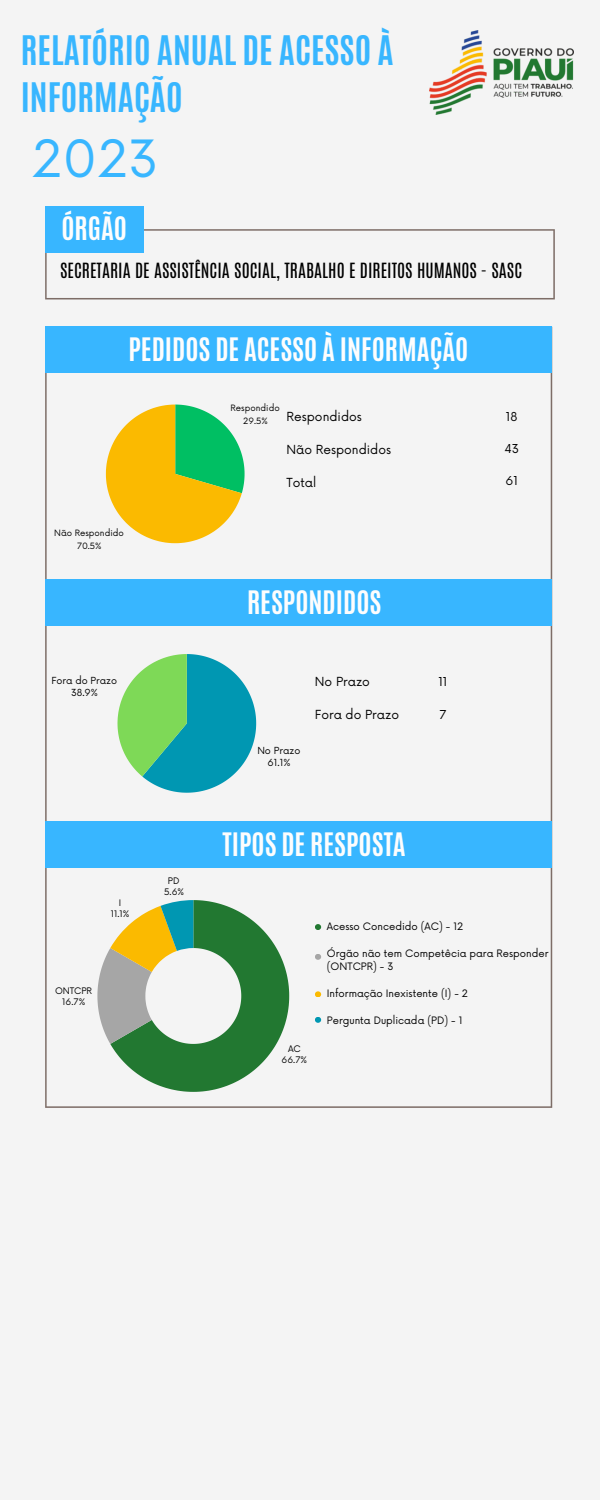
<style>
.page{position:relative;width:600px;height:1500px;background:#f4f4f4}
.page>*{position:absolute;margin:0;border:0;box-sizing:border-box;transform-origin:0 0}
.t1{font:50px "Now";color:#38b6ff}
.t2{font:700 34px/47.2px "Antonio";color:#38b6ff}
.t3{font:700 27px "Antonio";color:#fdfdfd}
.t4{font:17.5px "Antonio";color:#000}
.t5{font:12.2px "Now";color:#000}
.t6{font:12px "Now";color:#000}
.t7{font:10px/13.5px "Now";color:#000}
.t8{font:9.5px/11.9px "Now";color:#000;text-align:center}
.t9{font:8.8px/11.2px "Now";color:#000;text-align:center}
.t10{font:8.5px/13.1px "Now";color:#000;text-align:center}
</style>
<div class="page">
<svg style="left:45px;top:373px;width:507px;height:735px"></svg>
<svg style="left:106px;top:405px;width:139px;height:138px"></svg>
<svg style="left:97px;top:900px;width:192px;height:192px"></svg>
<svg style="left:45px;top:229px;width:510px;height:70px"></svg>
<div style="left:45px;top:206px;width:98px;height:46px;background:#38b6ff"></div>
<div style="left:45px;top:327px;width:507px;height:46px;background:#38b6ff"></div>
<div style="left:45px;top:579px;width:507px;height:46px;background:#38b6ff"></div>
<svg style="left:118px;top:654px;width:138px;height:139px"></svg>
<img style="left:430px;top:30px;width:143px;height:85px">
<div style="left:45px;top:821px;width:507px;height:47px;background:#38b6ff"></div>
<svg style="left:315px;top:924px;width:6px;height:6px"></svg>
<svg style="left:315px;top:954px;width:6px;height:6px"></svg>
<svg style="left:315px;top:991px;width:6px;height:6px"></svg>
<svg style="left:315px;top:1017px;width:6px;height:6px"></svg>
<h3 class="t2" style="left:21px;top:27px;width:374px">RELATÓRIO ANUAL DE ACESSO À<br>INFORMAÇÃO</h3>
<p class="t1" style="left:32px;top:131px;width:128px">2023</p>
<p class="t3" style="left:61px;top:210px;width:67px">ÓRGÃO</p>
<p class="t4" style="left:60px;top:258px;width:464px">SECRETARIA DE ASSISTÊNCIA SOCIAL, TRABALHO E DIREITOS HUMANOS - SASC</p>
<h2 class="t3" style="left:129px;top:331px;width:341px">PEDIDOS DE ACESSO À INFORMAÇÃO</h2>
<p class="t10" style="left:54px;top:526px;width:71px">Não Respondido<br>70.5%</p>
<p class="t8" style="left:51px;top:676px;width:67px">Fora do Prazo<br>38.9%</p>
<p class="t9" style="left:111px;top:898px;width:20px;line-height:10.9px">I<br>11.1%</p>
<p class="t9" style="left:164px;top:876px;width:22px;line-height:10.9px">PD<br>5.6%</p>
<p class="t10" style="left:231px;top:402px;width:51px">Respondido<br>29.5%</p>
<h5 class="t5" style="left:287px;top:409px;width:77px">Respondidos</h5>
<h5 class="t5" style="left:287px;top:442px;width:106px">Não Respondidos</h5>
<h5 class="t5" style="left:287px;top:475px;width:31px">Total</h5>
<h1 class="t3" style="left:247px;top:583px;width:136px">RESPONDIDOS</h1>
<p class="t8" style="left:257px;top:746px;width:44px">No Prazo<br>61.1%</p>
<h5 class="t5" style="left:315px;top:675px;width:57px">No Prazo</h5>
<h5 class="t5" style="left:315px;top:708px;width:86px">Fora do Prazo</h5>
<p class="t6" style="left:439px;top:708px;width:8px">7</p>
<p class="t6" style="left:438px;top:675px;width:11px">11</p>
<h4 class="t3" style="left:223px;top:825px;width:185px">TIPOS DE RESPOSTA</h4>
<p class="t6" style="left:506px;top:410px;width:13px">18</p>
<h3 class="t6" style="left:504px;top:442px;width:16px">43</h3>
<h3 class="t6" style="left:505px;top:474px;width:14px">61</h3>
<p class="t9" style="left:55px;top:985px;width:39px">ONTCPR<br>16.7%</p>
<p class="t9" style="left:282px;top:1044px;width:27px">AC<br>66.7%</p>
<p class="t7" style="left:327px;top:920px;width:138px">Acesso Concedido (AC) - 12</p>
<p class="t7" style="left:327px;top:947px;width:223px">Órgão não tem Competêcia para Responder (ONTCPR) - 3</p>
<p class="t7" style="left:327px;top:987px;width:143px">Informação Inexistente (I) - 2</p>
<p class="t7" style="left:327px;top:1014px;width:137px">Pergunta Duplicada (PD) - 1</p>
</div>
